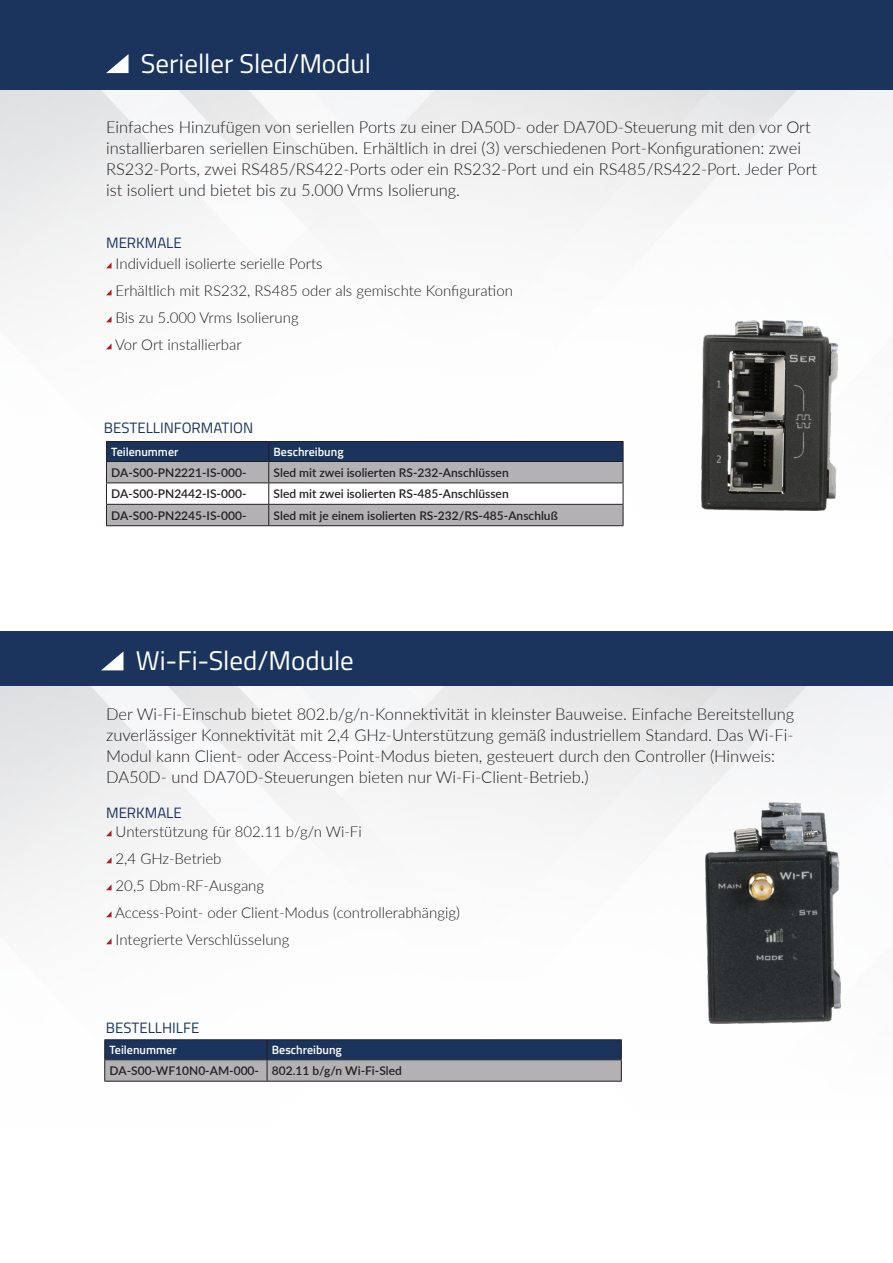
<style>
.page{position:relative;width:893px;height:1263px;background:#fff}
.page>*{position:absolute;margin:0;border:0;box-sizing:border-box;transform-origin:0 0}
.t1{font:27px "Titillium Web";color:#fff}
.t2{font:300 16.5px/21px "Lato";color:#231f20}
.t3{font:300 15px "Lato";color:#231f20}
.t4{font:15px "Titillium Web";color:#1a345d}
.t5{font:600 12px "Lato";color:#231f20}
.t6{font:600 12px "Titillium Web";color:#fff}
</style>
<div class="page">
<img style="left:0;top:89px;width:893px;height:438px">
<svg style="left:106px;top:441px;width:518px;height:85px"></svg>
<hr style="left:106px;top:525px;width:163px;height:1px;background:#231f20">
<hr style="left:269px;top:525px;width:354px;height:1px;background:#231f20">
<img style="left:0;top:685px;width:893px;height:339px">
<div style="left:0;top:631px;width:893px;height:54px;background:#1a345d"></div>
<svg style="left:101px;top:652px;width:22px;height:18px"></svg>
<div style="left:0;top:0;width:893px;height:89px;background:#1a345d"></div>
<svg style="left:106px;top:54px;width:23px;height:19px"></svg>
<hr style="left:104px;top:1039px;width:163px;height:1px;background:#231f20">
<hr style="left:267px;top:1039px;width:355px;height:1px;background:#231f20">
<svg style="left:104px;top:1040px;width:518px;height:41px;background:#667185"></svg>
<hr style="left:104px;top:1081px;width:163px;height:1px;background:#231f20">
<hr style="left:267px;top:1081px;width:355px;height:1px;background:#231f20">
<img style="left:705px;top:803px;width:136px;height:220px">
<img style="left:701px;top:321px;width:136px;height:190px">
<svg style="left:106px;top:262px;width:6px;height:6px"></svg>
<svg style="left:106px;top:289px;width:6px;height:6px"></svg>
<svg style="left:106px;top:316px;width:6px;height:6px"></svg>
<svg style="left:106px;top:343px;width:6px;height:6px"></svg>
<svg style="left:106px;top:830px;width:6px;height:6px"></svg>
<svg style="left:106px;top:857px;width:6px;height:6px"></svg>
<svg style="left:106px;top:884px;width:6px;height:6px"></svg>
<svg style="left:106px;top:911px;width:6px;height:6px"></svg>
<svg style="left:106px;top:938px;width:6px;height:6px"></svg>
<p class="t1" style="left:141px;top:44px;width:232px">Serieller Sled/Modul</p>
<p class="t2" style="left:106px;top:116px;width:713px">Einfaches Hinzufügen von seriellen Ports zu einer DA50D- oder DA70D-Steuerung mit den vor Ort installierbaren seriellen Einschüben. Erhältlich in drei (3) verschiedenen Port-Konfigurationen: zwei RS232-Ports, zwei RS485/RS422-Ports oder ein RS232-Port und ein RS485/RS422-Port. Jeder Port ist isoliert und bietet bis zu 5.000 Vrms Isolierung.</p>
<p class="t4" style="left:106px;top:231px;width:77px">MERKMALE</p>
<p class="t3" style="left:116px;top:254px;width:208px">Individuell isolierte serielle Ports</p>
<p class="t3" style="left:116px;top:281px;width:399px">Erhältlich mit RS232, RS485 oder als gemischte Konfiguration</p>
<p class="t3" style="left:116px;top:308px;width:185px">Bis zu 5.000 Vrms Isolierung</p>
<p class="t3" style="left:115px;top:335px;width:128px">Vor Ort installierbar</p>
<p class="t4" style="left:104px;top:417px;width:151px">BESTELLINFORMATION</p>
<p class="t6" style="left:111px;top:442px;width:69px">Teilenummer</p>
<p class="t6" style="left:274px;top:442px;width:71px">Beschreibung</p>
<p class="t5" style="left:111px;top:464px;width:137px">DA-S00-PN2221-IS-000-</p>
<p class="t5" style="left:274px;top:464px;width:237px">Sled mit zwei isolierten RS-232-Anschlüssen</p>
<p class="t5" style="left:111px;top:485px;width:137px">DA-S00-PN2442-IS-000-</p>
<p class="t5" style="left:274px;top:485px;width:237px">Sled mit zwei isolierten RS-485-Anschlüssen</p>
<p class="t5" style="left:111px;top:507px;width:137px">DA-S00-PN2245-IS-000-</p>
<p class="t5" style="left:274px;top:507px;width:286px">Sled mit je einem isolierten RS-232/RS-485-Anschluß</p>
<p class="t1" style="left:136px;top:641px;width:220px">Wi-Fi-Sled/Module</p>
<p class="t2" style="left:106px;top:703px;width:690px">Der Wi-Fi-Einschub bietet 802.b/g/n-Konnektivität in kleinster Bauweise. Einfache Bereitstellung zuverlässiger Konnektivität mit 2,4 GHz-Unterstützung gemäß industriellem Standard. Das Wi-Fi-Modul kann Client- oder Access-Point-Modus bieten, gesteuert durch den Controller (Hinweis:<br>DA50D- und DA70D-Steuerungen bieten nur Wi-Fi-Client-Betrieb.)</p>
<p class="t4" style="left:106px;top:802px;width:77px">MERKMALE</p>
<p class="t3" style="left:116px;top:821px;width:248px">Unterstützung für 802.11 b/g/n Wi-Fi</p>
<p class="t3" style="left:116px;top:848px;width:107px">2,4 GHz-Betrieb</p>
<p class="t3" style="left:116px;top:875px;width:150px">20,5 Dbm-RF-Ausgang</p>
<p class="t3" style="left:115px;top:902px;width:346px">Access-Point- oder Client-Modus (controllerabhängig)</p>
<p class="t3" style="left:116px;top:929px;width:175px">Integrierte Verschlüsselung</p>
<p class="t4" style="left:106px;top:1017px;width:95px">BESTELLHILFE</p>
<p class="t6" style="left:110px;top:1041px;width:69px">Teilenummer</p>
<p class="t6" style="left:272px;top:1041px;width:71px">Beschreibung</p>
<p class="t5" style="left:110px;top:1062px;width:151px">DA-S00-WF10N0-AM-000-</p>
<p class="t5" style="left:272px;top:1062px;width:131px">802.11 b/g/n Wi-Fi-Sled</p>
</div>
